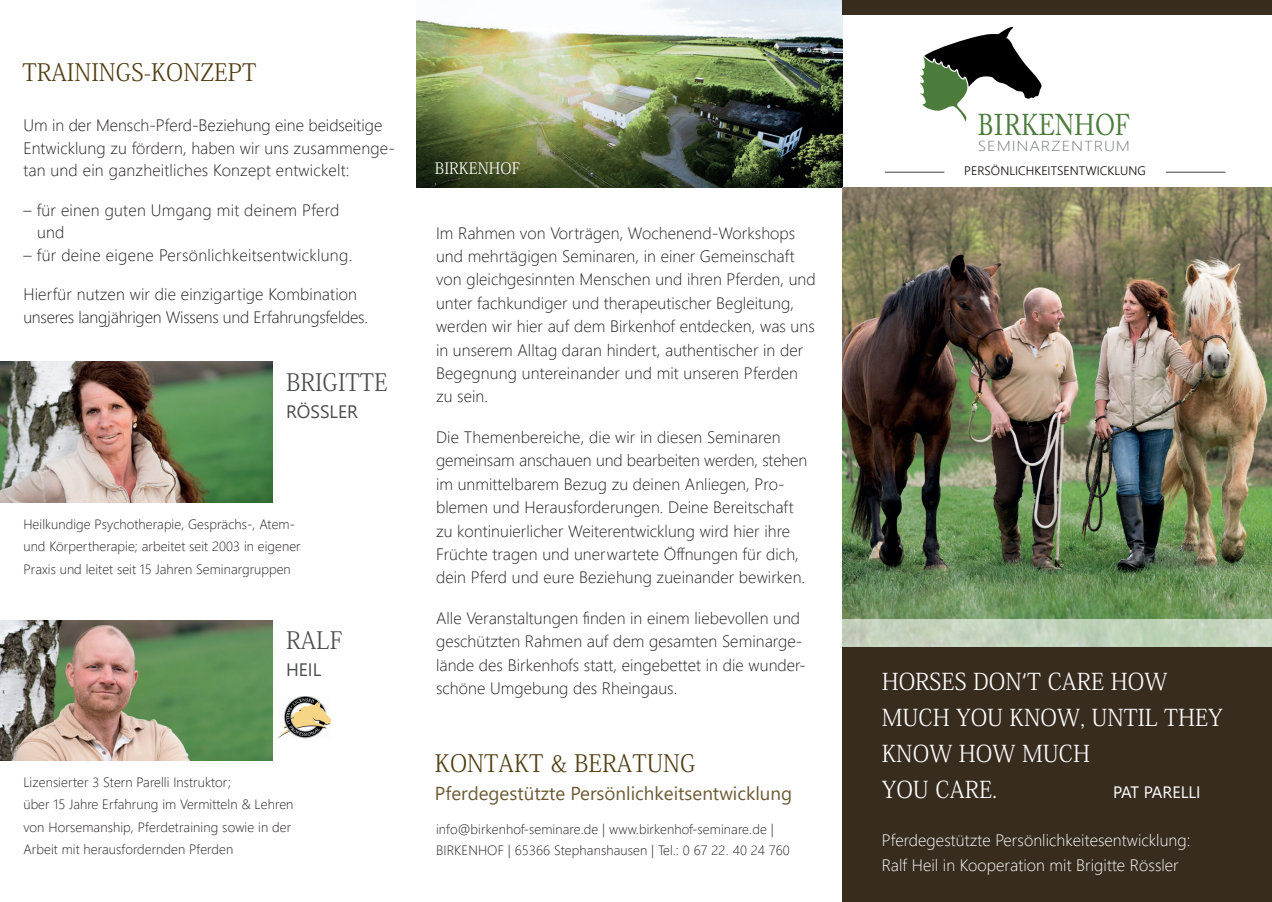
<style>
.page{position:relative;width:1272px;height:902px;background:#fff}
.page>*{position:absolute;margin:0;border:0;box-sizing:border-box;transform-origin:0 0}
.t1{font:29.85px "Adobe Caslon Pro";letter-spacing:.005em;color:#4c7c3b;scale:.82 1}
.t2{font:24px "Adobe Fangsong Std";color:#503c11}
.t3{font:24px "Adobe Fangsong Std";color:#4b4c4d}
.t4{font:23.25px/36px "Adobe Fangsong Std";color:#fff}
.t5{font:18.75px "Segoe UI";color:#6e5b36}
.t6{font:18px "Segoe UI";color:#4b4c4d}
.t7{font:300 16.5px/23.4px "Segoe UI";letter-spacing:.005em;color:#231f20}
.t8{font:300 16.5px/22.5px "Segoe UI";letter-spacing:-.015em;color:#231f20}
.t9{font:300 16.5px/25.5px "Segoe UI";letter-spacing:.005em;color:#fff}
.t10{font:16.5px "Segoe UI";color:#fff}
.t11{font:15.75px "Adobe Fangsong Std";color:#fff}
.t12{font:300 14.4px "Segoe UI";letter-spacing:.055em;color:#7b7e7f;scale:1.18 1}
.t13{font:300 13.5px/22.5px "Segoe UI";letter-spacing:.005em;color:#231f20}
.t14{font:300 12.3px "Segoe UI";letter-spacing:.005em;color:#0c0806}
.s1{font-family:"Segoe UI"}
</style>
<div class="page">
<img style="left:417px;top:0;width:425px;height:187px">
<img style="left:0;top:361px;width:272px;height:141px">
<img style="left:278px;top:696px;width:52px;height:42px">
<img style="left:0;top:620px;width:272px;height:140px">
<div style="left:842px;top:646px;width:429px;height:255px;background:#382c1e"></div>
<div style="left:842px;top:0;width:429px;height:15px;background:#382c1e"></div>
<img style="left:842px;top:187px;width:429px;height:432px">
<svg style="left:842px;top:619px;width:429px;height:27px;background:#c3d2bc"></svg>
<hr style="left:1165px;top:172px;width:60px;height:1px;background:#57585a">
<hr style="left:884px;top:172px;width:60px;height:1px;background:#57585a">
<svg style="left:920px;top:27px;width:121px;height:94px"></svg>
<h2 class="t2" style="left:22px;top:58px;width:235px">TRAININGS-KONZEPT</h2>
<p class="t7" style="left:23px;top:113px;width:373px;line-height:22.5px">Um in der Mensch-Pferd-Beziehung eine beidseitige<br>Entwicklung zu fördern, haben wir uns zusammenge&shy;tan und ein ganzheitliches Konzept entwickelt:</p>
<p class="t7" style="left:37px;top:198px;width:304px;line-height:22.5px;text-indent:-14px">– für einen guten Umgang mit deinem Pferd und</p>
<p class="t7" style="left:23px;top:242px;width:330px">– für deine eigene Persönlichkeitsentwicklung.</p>
<p class="t8" style="left:23px;top:282px;width:346px">Hierfür nutzen wir die einzigartige Kombination unseres langjährigen Wissens und Erfahrungsfeldes.</p>
<h2 class="t3" style="left:286px;top:367px;width:103px">BRIGITTE</h2>
<p class="t6" style="left:286px;top:397px;width:73px">RÖSSLER</p>
<p class="t13" style="left:23px;top:512px;width:279px">Heilkundige Psychotherapie, Gesprächs-, Atem&shy;und Körpertherapie; arbeitet seit 2003 in eigener<br>Praxis und leitet seit 15 Jahren Seminargruppen</p>
<h2 class="t3" style="left:286px;top:625px;width:58px">RALF</h2>
<p class="t6" style="left:286px;top:654px;width:37px">HEIL</p>
<p class="t13" style="left:23px;top:770px;width:271px">Lizensierter 3 Stern Parelli Instruktor;<br>über 15 Jahre Erfahrung im Vermitteln &amp; Lehren von Horsemanship, Pferdetraining sowie in der Arbeit mit herausfordernden Pferden</p>
<p class="t11" style="left:435px;top:158px;width:87px">BIRKENHOF</p>
<p class="t7" style="left:436px;top:220px;width:381px">Im Rahmen von Vorträgen, Wochenend-Workshops und mehrtägigen Seminaren, in einer Gemeinschaft von gleichgesinnten Menschen und ihren Pferden, und unter fachkundiger und therapeutischer Begleitung, werden wir hier auf dem Birkenhof entdecken, was uns in unserem Alltag daran hindert, authentischer in der Begegnung untereinander und mit unseren Pferden zu sein.</p>
<p class="t7" style="left:436px;top:424px;width:373px">Die Themenbereiche, die wir in diesen Seminaren gemeinsam anschauen und bearbeiten werden, stehen im unmittelbarem Bezug zu deinen Anliegen, Pro&shy;blemen und Herausforderungen. Deine Bereitschaft zu kontinuierlicher Weiterentwicklung wird hier ihre Früchte tragen und unerwartete Öffnungen für dich, dein Pferd und eure Beziehung zueinander bewirken.</p>
<p class="t7" style="left:436px;top:605px;width:371px">Alle Veranstaltungen finden in einem liebevollen und geschützten Rahmen auf dem gesamten Seminarge&shy;lände des Birkenhofs statt, eingebettet in die wunder&shy;schöne Umgebung des Rheingaus.</p>
<h2 class="t2" style="left:435px;top:748px;width:262px">KONTAKT &amp; BERATUNG</h2>
<p class="t5" style="left:435px;top:778px;width:359px">Pferdegestützte Persönlichkeitsentwicklung</p>
<p class="t13" style="left:436px;top:818px;width:355px;line-height:21px">info@birkenhof-seminare.de | www.birkenhof-seminare.de |<br>BIRKENHOF | 65366 Stephanshausen | Tel.: 0 67 22. 40 24 760</p>
<h1 class="t1" style="left:977px;top:107px;width:187px">BIRKENHOF</h1>
<p class="t12" style="left:977px;top:134px;width:130px">SEMINARZENTRUM</p>
<p class="t14" style="left:964px;top:161px;width:183px">PERSÖNLICHKEITSENTWICKLUNG</p>
<h3 class="t4" style="left:881px;top:663px;width:342px">HORSES DON<span class="s1">‘</span>T CARE HOW<br>MUCH YOU KNOW, UNTIL THEY<br>KNOW HOW MUCH<br>YOU CARE.</h3>
<p class="t10" style="left:1112px;top:779px;width:89px">PAT PARELLI</p>
<p class="t9" style="left:881px;top:826px;width:310px">Pferdegestützte Persönlichkeitesentwicklung:<br>Ralf Heil in Kooperation mit Brigitte Rössler</p>
</div>
